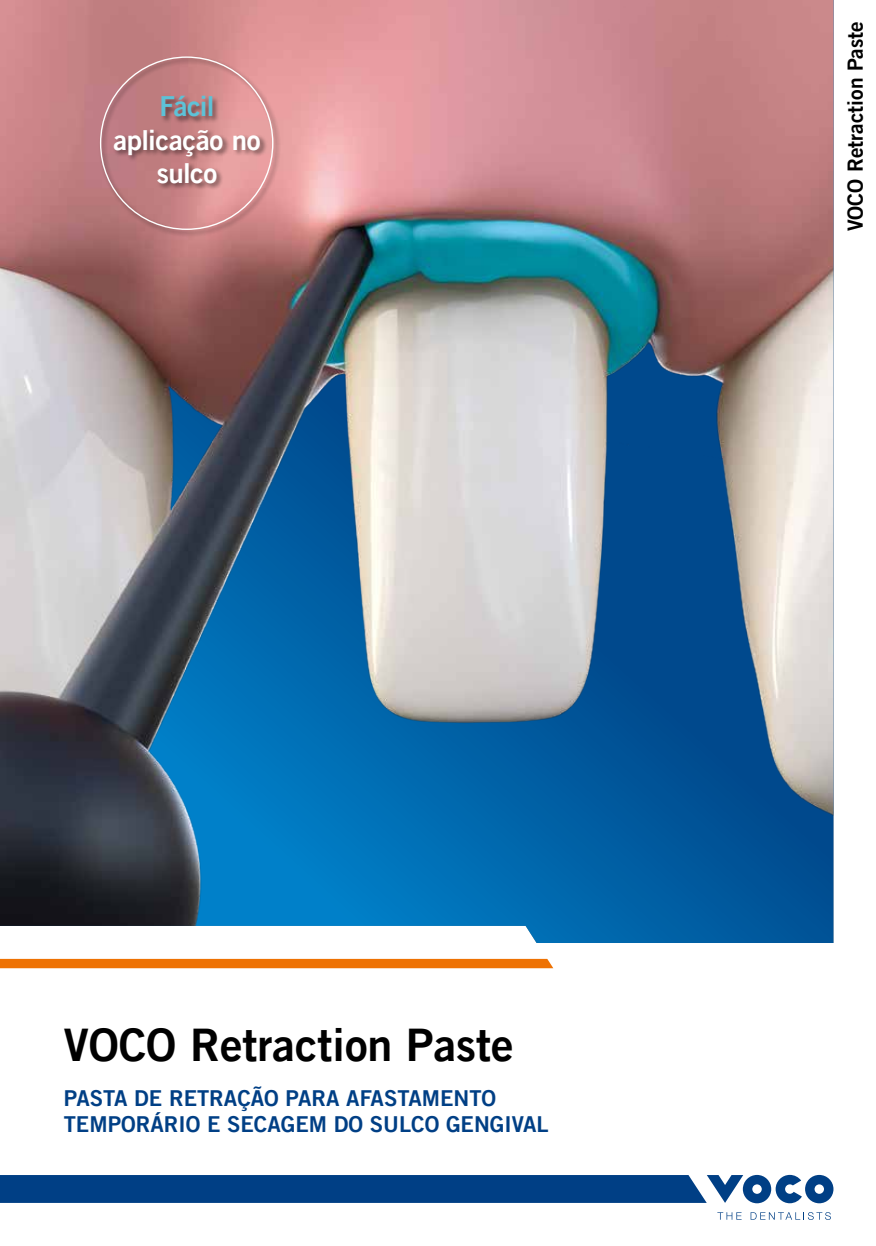
<style>
.page{position:relative;width:876px;height:1246px;background:#fff}
.page>*{position:absolute;margin:0;border:0;box-sizing:border-box;transform-origin:0 0}
.t1{font:45px "Trade Gothic LT Com Bd 2";color:#000}
.t2{font:27.6px/33.2px "Trade Gothic LT Com Bd 2";letter-spacing:-.015em;color:#fff;text-align:center}
.t3{font:27.6px "Trade Gothic LT Com Bd 2";letter-spacing:-.035em;color:#5dc2d7}
.t4{font:21.9px/26.4px "Trade Gothic LT Com Bd 2";color:#003f85}
.t5{font:21px "Trade Gothic LT Com Bd 2";color:#000}
</style>
<div class="page">
<div style="left:0;top:959px;width:553px;height:9px;background:#ee7203"></div>
<img style="left:0;top:0;width:833px;height:943px">
<div style="left:98px;top:55px;width:183px;height:182px;background:#000;opacity:.5"></div>
<svg style="left:0;top:1175px;width:833px;height:28px;background:#144e8e"></svg>
<svg style="left:717px;top:1212px;width:25px;height:8px"></svg>
<svg style="left:751px;top:1212px;width:80px;height:8px"></svg>
<p class="t3" style="left:160px;top:89px;width:56px">Fácil</p>
<p class="t2" style="left:113px;top:123px;width:149px">aplicação no sulco</p>
<p class="t5" style="left:842px;top:231px;width:211px;rotate:-90deg">VOCO Retraction Paste</p>
<h1 class="t1" style="left:64px;top:1017px;width:451px">VOCO Retraction Paste</h1>
<p class="t4" style="left:64px;top:1085px;width:487px">PASTA DE RETRAÇÃO PARA AFASTAMENTO<br>TEMPORÁRIO E SECAGEM DO SULCO GENGIVAL</p>
</div>
